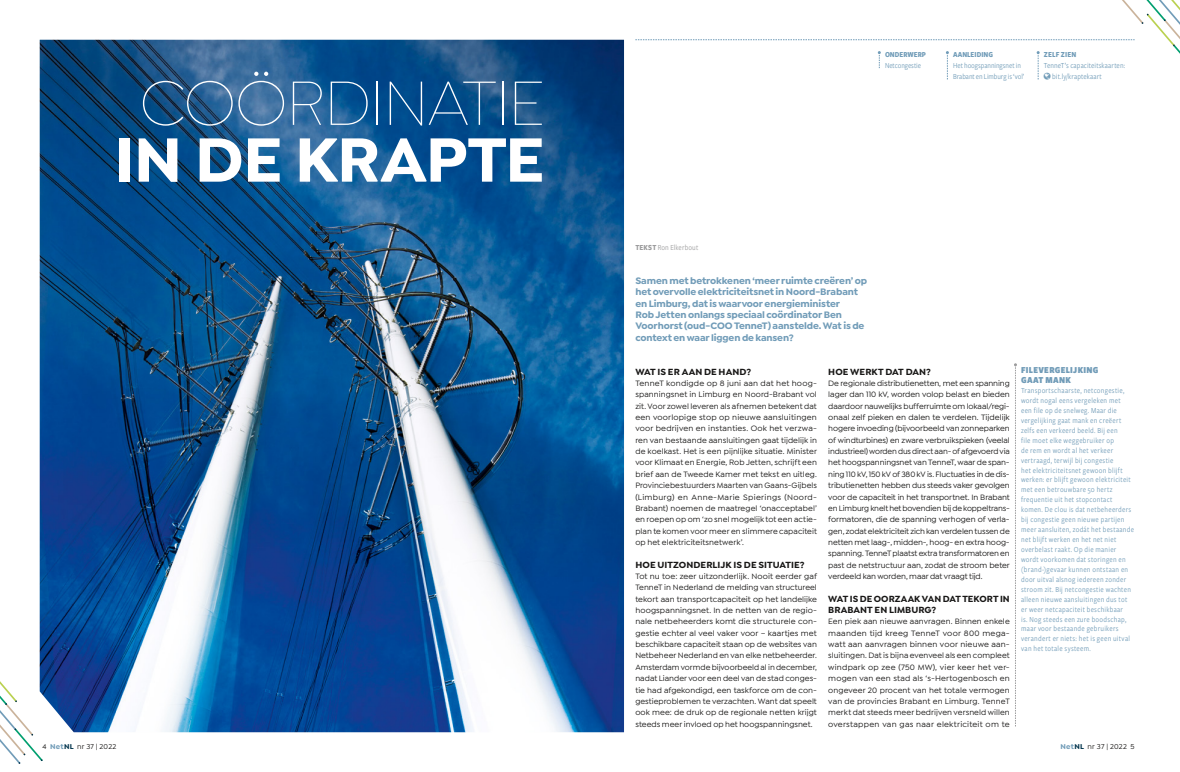
<style>
.page{position:relative;width:1180px;height:772px;background:#fff}
.page>*{position:absolute;margin:0;border:0;box-sizing:border-box;transform-origin:0 0}
.t1{font:100 66.5px "Isidora Sans";letter-spacing:-.03em;color:#fff}
.t2{font:700 66.5px "Isidora Sans";letter-spacing:-.015em;color:#fff}
.t3{font:700 10px/11.3px "Isidora Sans";letter-spacing:-.015em;color:#719cb8}
.t4{font:700 9.5px/11.3px "Isidora Sans";letter-spacing:.005em;color:#181716}
.t5{font:900 9.5px/9.9px "Freight Sans Cnd Pro";letter-spacing:.035em;color:#719cb8}
.t6{font:500 8.2px/11.3px "Isidora Sans";letter-spacing:.005em;color:#181716;text-align:justify}
.t7{font:8px/9.9px "Freight Sans Cnd Pro";letter-spacing:.03em;color:#719cb8}
.t8{font:8px/11.3px "Freight Sans Cnd Pro";letter-spacing:.01em;color:#719cb8}
.t9{font:8px "Freight Sans Cnd Pro";letter-spacing:.01em;color:#9c9c9d}
.t10{font:700 8px "Freight Sans Cnd Pro";letter-spacing:.02em;color:#719cb8}
.t11{font:7.9px/11.3px "Freight Sans Cnd Pro";letter-spacing:-.01em;color:#719cb8}
.t12{font:700 7.9px "Freight Sans Cnd Pro";color:#719cb8}
.t13{font:500 7.5px "Isidora Sans";letter-spacing:.03em;color:#181716}
.s1{font-weight:700}
.s2{font-weight:700;color:#719cb8}
.s3{font-weight:700;color:#00334c}
</style>
<div class="page">
<img style="left:40px;top:40px;width:584px;height:691px">
<svg style="left:1014px;top:363px;width:2px;height:363px"></svg>
<svg style="left:0;top:669px;width:44px;height:95px"></svg>
<svg style="left:635px;top:0;width:545px;height:80px"></svg>
<h1 class="t1" style="left:139px;top:68px;width:406px">COÖRDINATIE</h1>
<h1 class="t2" style="left:114px;top:118px;width:432px">IN DE KRAPTE</h1>
<p class="t12" style="left:884px;top:49px;width:42px">ONDERWERP</p>
<p class="t11" style="left:884px;top:59px;width:38px">Netcongestie</p>
<p class="t12" style="left:952px;top:49px;width:41px">AANLEIDING</p>
<p class="t11" style="left:952px;top:59px;width:73px">Het hoogspanningsnet in<br>Brabant en Limburg is ‘vol’</p>
<p class="t10" style="left:1043px;top:49px;width:34px">ZELF ZIEN</p>
<p class="t8" style="left:1052px;top:59px;width:74px;text-indent:-8px">TenneT’s capaciteitskaarten: bit.ly/kraptekaart</p>
<p class="t9" style="left:635px;top:242px;width:64px"><span class="s1">TEKST</span> Ron Elkerbout</p>
<p class="t3" style="left:635px;top:274px;width:233px">Samen met betrokkenen ‘meer ruimte creëren’ op het overvolle elektriciteitsnet in Noord-Brabant en Limburg, dat is waarvoor energieminister<br>Rob Jetten onlangs speciaal coördinator Ben Voorhorst (oud-COO TenneT) aanstelde. Wat is de context en waar liggen de kansen?</p>
<p class="t4" style="left:635px;top:365px;width:117px">WAT IS ER AAN DE HAND?</p>
<p class="t6" style="left:635px;top:377px;width:183px">TenneT kondigde op 8 juni aan dat het hoog&shy;spanningsnet in Limburg en Noord-Brabant vol zit. Voor zowel leveren als afnemen betekent dat een voorlopige stop op nieuwe aansluitingen voor bedrijven en instanties. Ook het verzwa&shy;ren van bestaande aansluitingen gaat tijdelijk in de koelkast. Het is een pijnlijke situatie. Minister voor Klimaat en Energie, Rob Jetten, schrijft een brief aan de Tweede Kamer met tekst en uitleg.<br>Provinciebestuurders Maarten van Gaans-Gijbels (Limburg) en Anne-Marie Spierings (Noord-Brabant) noemen de maatregel ‘onacceptabel’ en roepen op om ‘zo snel mogelijk tot een actie&shy;plan te komen voor meer en slimmere capaciteit op het elektriciteitsnetwerk’.</p>
<p class="t4" style="left:635px;top:558px;width:171px">HOE UITZONDERLIJK IS DE SITUATIE?</p>
<p class="t6" style="left:635px;top:570px;width:183px">Tot nu toe: zeer uitzonderlijk. Nooit eerder gaf TenneT in Nederland de melding van structureel tekort aan transportcapaciteit op het landelijke hoogspanningsnet. In de netten van de regio&shy;nale netbeheerders komt die structurele con&shy;gestie echter al veel vaker voor – kaartjes met beschikbare capaciteit staan op de websites van Netbeheer Nederland en van elke netbeheerder.<br>Amsterdam vormde bijvoorbeeld al in december, nadat Liander voor een deel van de stad conges&shy;tie had afgekondigd, een taskforce om de con&shy;gestieproblemen te verzachten. Want dat speelt ook mee: de druk op de regionale netten krijgt steeds meer invloed op het hoogspanningsnet.</p>
<p class="t4" style="left:828px;top:365px;width:104px">HOE WERKT DAT DAN?</p>
<p class="t6" style="left:828px;top:377px;width:183px">De regionale distributienetten, met een spanning lager dan 110 kV, worden volop belast en bieden daardoor nauwelijks bufferruimte om lokaal/regi&shy;onaal zelf pieken en dalen te verdelen. Tijdelijk hogere invoeding (bijvoorbeeld van zonneparken of windturbines) en zware verbruikspieken (veelal industrieel) worden dus direct aan- of afgevoerd via het hoogspanningsnet van TenneT, waar de span&shy;ning 110 kV, 150 kV of 380 kV is. Fluctuaties in de dis&shy;tributienetten hebben dus steeds vaker gevolgen voor de capaciteit in het transportnet. In Brabant en Limburg knelt het bovendien bij de koppeltrans&shy;formatoren, die de spanning verhogen of verla&shy;gen, zodat elektriciteit zich kan verdelen tussen de netten met laag-, midden-, hoog- en extra hoog&shy;spanning. TenneT plaatst extra transformatoren en past de netstructuur aan, zodat de stroom beter verdeeld kan worden, maar dat vraagt tijd.</p>
<p class="t4" style="left:828px;top:592px;width:183px">WAT IS DE OORZAAK VAN DAT TEKORT IN<br>BRABANT EN LIMBURG?</p>
<p class="t6" style="left:828px;top:615px;width:183px">Een piek aan nieuwe aanvragen. Binnen enkele maanden tijd kreeg TenneT voor 800 mega&shy;watt aan aanvragen binnen voor nieuwe aan&shy;sluitingen. Dat is bijna evenveel als een compleet windpark op zee (750 MW), vier keer het ver&shy;mogen van een stad als ‘s-Hertogenbosch en ongeveer 20 procent van het totale vermogen van de provincies Brabant en Limburg. TenneT merkt dat steeds meer bedrijven versneld willen overstappen van gas naar elektriciteit om te</p>
<p class="t5" style="left:1020px;top:364px;width:79px">FILEVERGELIJKING<br>GAAT MANK</p>
<p class="t7" style="left:1020px;top:385px;width:114px">Transportschaarste, netcongestie, wordt nogal eens vergeleken met<br>een file op de snelweg. Maar die vergelijking gaat mank en creëert zelfs een verkeerd beeld. Bij een<br>file moet elke weggebruiker op<br>de rem en wordt al het verkeer vertraagd, terwijl bij congestie<br>het elektriciteitsnet gewoon blijft werken: er blijft gewoon elektriciteit met een betrouwbare 50 hertz frequentie uit het stopcontact komen. De clou is dat netbeheerders bij congestie geen nieuwe partijen meer aansluiten, zodát het bestaande net blijft werken en het net niet overbelast raakt. Op die manier wordt voorkomen dat storingen en (brand-)gevaar kunnen ontstaan en door uitval alsnog iedereen zonder stroom zit. Bij netcongestie wachten alleen nieuwe aansluitingen dus tot er weer netcapaciteit beschikbaar<br>is. Nog steeds een zure boodschap, maar voor bestaande gebruikers verandert er niets: het is geen uitval van het totale systeem.</p>
<p class="t13" style="left:43px;top:742px;width:75px">4 <span class="s2">Net</span><span class="s3">NL</span> nr 37 | 2022</p>
<p class="t13" style="left:1060px;top:742px;width:76px"><span class="s2">Net</span><span class="s3">NL</span> nr 37 | 2022 5</p>
</div>
